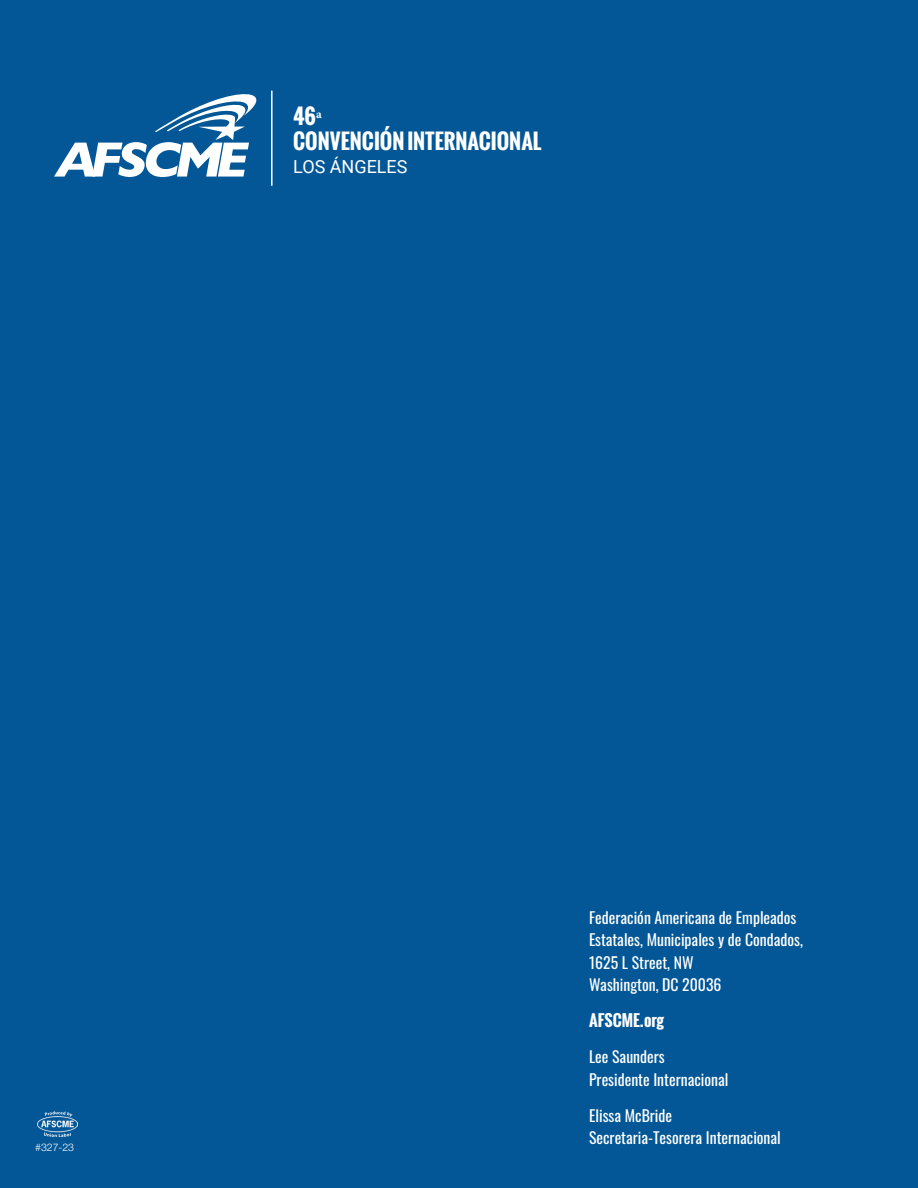
<style>
.page{position:relative;width:918px;height:1188px;background:#035796}
.page>*{position:absolute;margin:0;border:0;box-sizing:border-box;transform-origin:0 0}
.t1{font:700 21px "Oswald";color:#fff}
.t2{font:18px "Roboto";color:#fff}
.space_after_body{font:15.75px "Oswald";color:#fff}
.space_after_body-2{font:700 15.75px "Oswald";color:#fff}
.t3{font:300 10.5px "Helvetica Neue LT Std";color:#fff}
</style>
<div class="page">
<svg style="left:54px;top:94px;width:202px;height:83px"></svg>
<hr style="left:271px;top:91px;width:2px;height:95px;background:#fff">
<img style="left:37px;top:1111px;width:40px;height:25px">
<p class="t1" style="left:293px;top:100px;width:30px">46<sup>a</sup></p>
<p class="t1" style="left:293px;top:125px;width:250px">CONVENCIÓN INTERNACIONAL</p>
<p class="t2" style="left:293px;top:154px;width:116px">LOS ÁNGELES</p>
<p class="t3" style="left:35px;top:1141px;width:40px">#327-23</p>
<p class="space_after_body" style="left:589px;top:903px;width:209px">Federación Americana de Empleados</p>
<p class="space_after_body" style="left:589px;top:926px;width:215px">Estatales, Municipales y de Condados,</p>
<p class="space_after_body" style="left:589px;top:948px;width:106px">1625 L Street, NW</p>
<p class="space_after_body" style="left:589px;top:971px;width:134px">Washington, DC 20036</p>
<p class="space_after_body-2" style="left:589px;top:1009px;width:76px">AFSCME.org</p>
<p class="space_after_body" style="left:589px;top:1043px;width:77px">Lee Saunders</p>
<p class="space_after_body" style="left:589px;top:1065px;width:141px">Presidente Internacional</p>
<p class="space_after_body" style="left:589px;top:1101px;width:85px">Elissa McBride</p>
<p class="space_after_body" style="left:589px;top:1124px;width:193px">Secretaria-Tesorera Internacional</p>
</div>
